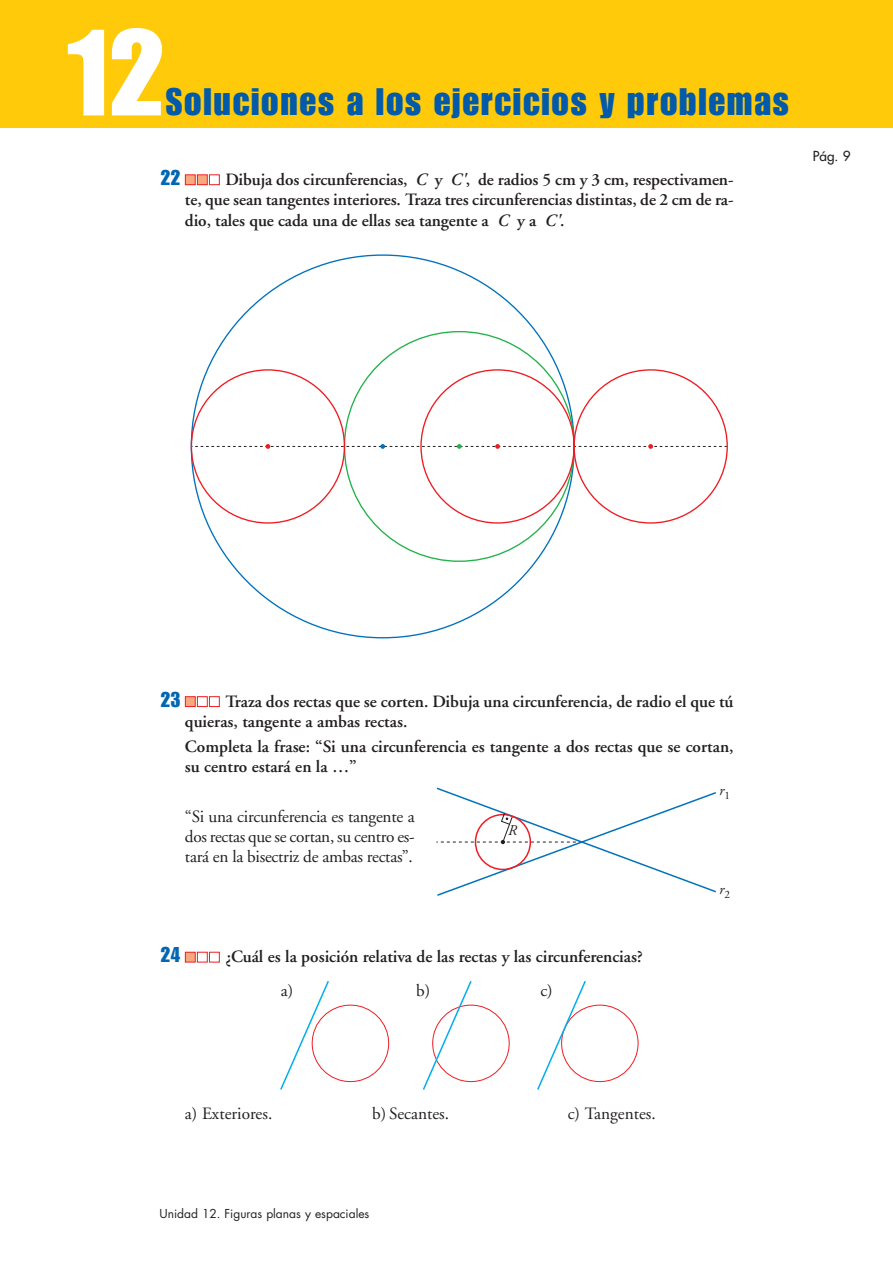
<style>
.page{position:relative;width:893px;height:1263px;background:#fff}
.page>*{position:absolute;margin:0;border:0;box-sizing:border-box;transform-origin:0 0}
.t1{font:120px "Impact";color:#fff}
.t2{font:37.5px "Impact";letter-spacing:.05em;color:#015aaa}
.t3{font:21px "Impact";color:#0166b3}
.t4{font:600 17.25px/20.2px "Adobe Garamond";color:#231f20}
.t5{font:17.25px/20.2px "Adobe Garamond";letter-spacing:-.015em;color:#231f20;text-align:justify}
.t6{font:italic 15px "Adobe Garamond";color:#231f20}
.t7{font:13.5px "Futura";color:#231f20}
.t8{font:12px "Futura";color:#231f20}
.s1{font-style:italic}
</style>
<div class="page">
<div style="left:0;top:0;width:893px;height:128px;background:#feca0a"></div>
<svg style="left:280px;top:981px;width:359px;height:109px"></svg>
<div style="left:209px;top:952px;width:11px;height:10px;border:1px solid #ee1d23"></div>
<div style="left:197px;top:952px;width:11px;height:10px;border:1px solid #ee1d23"></div>
<div style="left:185px;top:952px;width:10px;height:10px;background:#f8a87e"></div>
<div style="left:185px;top:952px;width:11px;height:10px;border:1px solid #ee1d23"></div>
<svg style="left:436px;top:787px;width:280px;height:109px"></svg>
<div style="left:209px;top:696px;width:11px;height:11px;border:1px solid #ee1d23"></div>
<div style="left:197px;top:696px;width:11px;height:11px;border:1px solid #ee1d23"></div>
<div style="left:185px;top:697px;width:10px;height:10px;background:#f8a87e"></div>
<div style="left:185px;top:696px;width:11px;height:11px;border:1px solid #ee1d23"></div>
<svg style="left:191px;top:369px;width:537px;height:155px"></svg>
<svg style="left:191px;top:444px;width:536px;height:5px"></svg>
<div style="left:209px;top:174px;width:11px;height:11px;border:1px solid #ee1d23"></div>
<div style="left:197px;top:175px;width:10px;height:10px;background:#f8a87e"></div>
<div style="left:197px;top:174px;width:11px;height:11px;border:1px solid #ee1d23"></div>
<div style="left:185px;top:175px;width:10px;height:10px;background:#f8a87e"></div>
<div style="left:185px;top:174px;width:11px;height:11px;border:1px solid #ee1d23"></div>
<h1 class="t1" style="left:64px;top:30px;width:103px">12</h1>
<h2 class="t2" style="left:166px;top:89px;width:625px">Soluciones a los ejercicios y problemas</h2>
<p class="t3" style="left:161px;top:170px;width:22px">22</p>
<p class="t4" style="left:185px;top:171px;width:550px;text-align:justify;text-indent:40px">Dibuja dos circunferencias, <span class="s1">C</span> y <span class="s1">C'</span>, de radios 5 cm y 3 cm, respectivamen&shy;te, que sean tangentes interiores. Traza tres circunferencias distintas, de 2 cm de ra&shy;dio, tales que cada una de ellas sea tangente a <span class="s1">C</span> y a <span class="s1">C'</span>.</p>
<p class="t7" style="left:813px;top:149px;width:39px">Pág. 9</p>
<p class="t3" style="left:161px;top:692px;width:22px">23</p>
<p class="t4" style="left:185px;top:693px;width:550px;text-indent:40px">Traza dos rectas que se corten. Dibuja una circunferencia, de radio el que tú quieras, tangente a ambas rectas.</p>
<p class="t4" style="left:185px;top:738px;width:550px">Completa la frase: “Si una circunferencia es tangente a dos rectas que se cortan, su centro estará en la …”</p>
<p class="t5" style="left:185px;top:808px;width:231px">“Si una circunferencia es tangente a dos rectas que se cortan, su centro es&shy;tará en la bisectriz de ambas rectas”.</p>
<p class="t6" style="left:719px;top:784px;width:12px">r<sub>1</sub></p>
<p class="t6" style="left:508px;top:824px;width:10px">R</p>
<p class="t3" style="left:161px;top:947px;width:22px">24</p>
<p class="t4" style="left:225px;top:948px;width:419px">¿Cuál es la posición relativa de las rectas y las circunferencias?</p>
<p class="t5" style="left:281px;top:982px;width:14px">a)</p>
<p class="t5" style="left:416px;top:982px;width:16px">b)</p>
<p class="t5" style="left:540px;top:982px;width:14px">c)</p>
<p class="t5" style="left:185px;top:1105px;width:89px">a) Exteriores.</p>
<p class="t5" style="left:372px;top:1105px;width:78px">b) Secantes.</p>
<p class="t5" style="left:568px;top:1105px;width:90px">c) Tangentes.</p>
<p class="t8" style="left:159px;top:1208px;width:211px">Unidad 12. Figuras planas y espaciales</p>
<p class="t6" style="left:719px;top:883px;width:12px">r<sub>2</sub></p>
</div>
